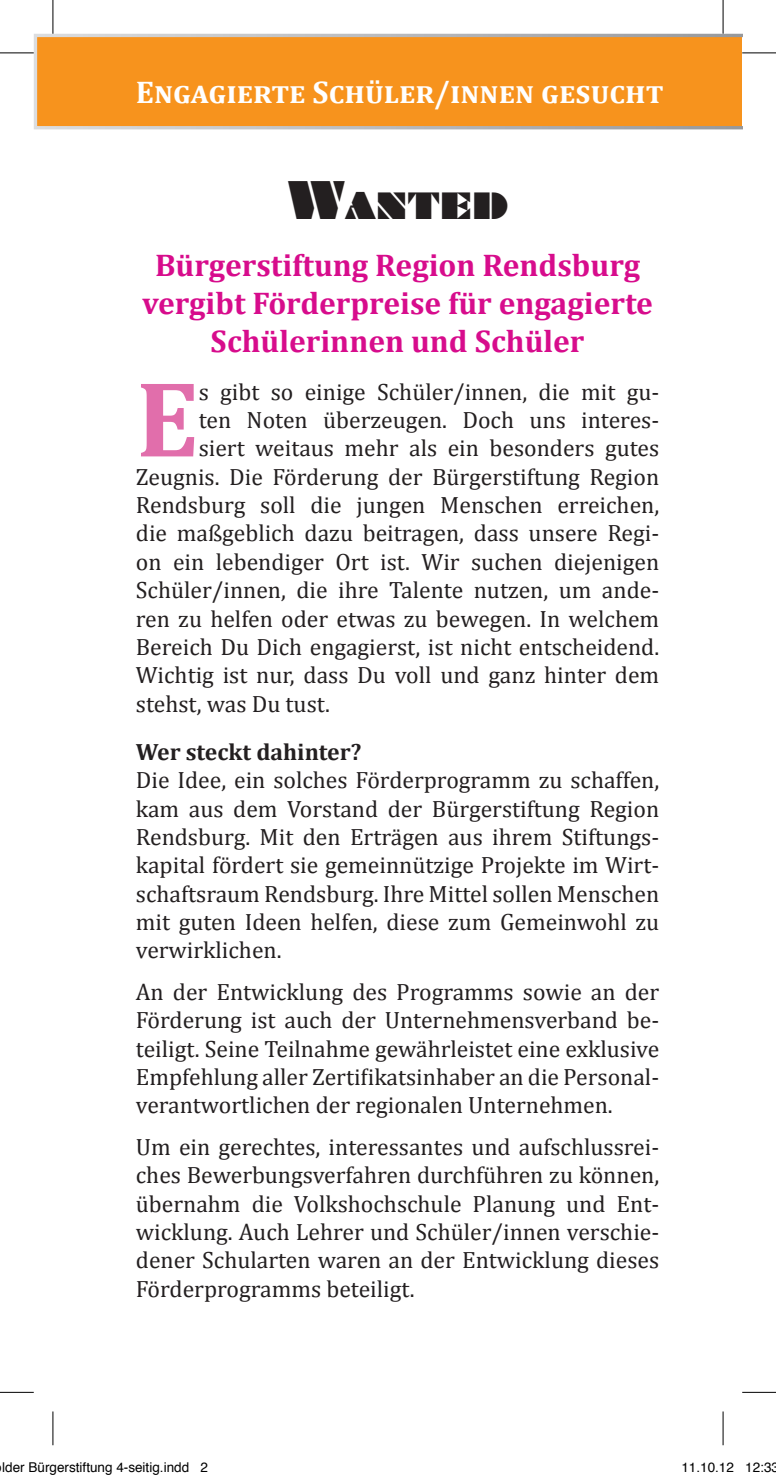
<style>
.page{position:relative;width:776px;height:1479px;background:#fff}
.page>*{position:absolute;margin:0;border:0;box-sizing:border-box;transform-origin:0 0}
.t1{font:700 108.67px "Cambria";color:#e16eab}
.t2{font:34.65px "Braggadocio";color:#231f20}
.t3{font:700 31.5px/37.8px "Cambria";color:#d70c8c;text-align:center}
.t4{font:700 31.5px "Cambria";color:#fff}
.t5{font:23.62px/28.3px "Cambria";color:#231f20;text-align:justify}
.t6{font:700 23.62px "Cambria";color:#231f20}
.t7{font:13.5px "Helvetica";color:#000}
.s1{font-size:49.5px}
</style>
<div class="page">
<svg style="left:34px;top:34px;width:708px;height:95px;background:#f29528"></svg>
<hr style="left:0;top:53px;width:34px;height:1px;background:#000">
<hr style="left:742px;top:53px;width:33px;height:1px;background:#000">
<hr style="left:0;top:1392px;width:34px;height:1px;background:#000">
<hr style="left:742px;top:1392px;width:33px;height:1px;background:#000">
<hr style="left:53px;top:0;width:1px;height:34px;background:#000">
<hr style="left:53px;top:1411px;width:1px;height:34px;background:#000">
<hr style="left:722px;top:0;width:1px;height:34px;background:#000">
<hr style="left:722px;top:1411px;width:1px;height:34px;background:#000">
<h3 class="t4" style="left:136px;top:70px;width:529px">Engagierte Schüler/innen gesucht</h3>
<h2 class="t2" style="left:287px;top:185px;width:222px"><span class="s1">W</span>ANTED</h2>
<h3 class="t3" style="left:142px;top:245px;width:512px">Bürgerstiftung Region Rendsburg vergibt Förderpreise für engagierte<br>Schülerinnen und Schüler</h3>
<h1 class="t1" style="left:136px;top:343px;width:64px">E</h1>
<p class="t5" style="left:199px;top:377px;width:462px">s gibt so einige Schüler/innen, die mit gu-</p>
<p class="t5" style="left:199px;top:406px;width:462px">ten Noten überzeugen. Doch uns interes-</p>
<p class="t5" style="left:199px;top:434px;width:462px">siert weitaus mehr als ein besonders gutes</p>
<p class="t5" style="left:136px;top:462px;width:525px">Zeugnis. Die Förderung der Bürgerstiftung Region</p>
<p class="t5" style="left:136px;top:491px;width:525px">Rendsburg soll die jungen Menschen erreichen,</p>
<p class="t5" style="left:136px;top:519px;width:524px">die maßgeblich dazu beitragen, dass unsere Regi-</p>
<p class="t5" style="left:136px;top:547px;width:524px">on ein lebendiger Ort ist. Wir suchen diejenigen</p>
<p class="t5" style="left:136px;top:576px;width:524px">Schüler/innen, die ihre Talente nutzen, um ande-</p>
<p class="t5" style="left:136px;top:604px;width:525px">ren zu helfen oder etwas zu bewegen. In welchem</p>
<p class="t5" style="left:136px;top:633px;width:525px">Bereich Du Dich engagierst, ist nicht entscheidend.</p>
<p class="t5" style="left:136px;top:661px;width:525px">Wichtig ist nur, dass Du voll und ganz hinter dem</p>
<p class="t5" style="left:136px;top:689px;width:196px">stehst, was Du tust.</p>
<p class="t6" style="left:136px;top:735px;width:227px">Wer steckt dahinter?</p>
<p class="t5" style="left:136px;top:766px;width:525px">Die Idee, ein solches Förderprogramm zu schaffen, kam aus dem Vorstand der Bürgerstiftung Region Rendsburg. Mit den Erträgen aus ihrem Stiftungs&shy;kapital fördert sie gemeinnützige Projekte im Wirt&shy;schaftsraum Rendsburg. Ihre Mittel sollen Menschen mit guten Ideen helfen, diese zum Gemeinwohl zu verwirklichen.</p>
<p class="t5" style="left:136px;top:978px;width:525px">An der Entwicklung des Programms sowie an der Förderung ist auch der Unternehmensverband be&shy;teiligt. Seine Teilnahme gewährleistet eine exklusive Empfehlung aller Zertifikatsinhaber an die Personal&shy;verantwortlichen der regionalen Unternehmen.</p>
<p class="t5" style="left:136px;top:1132px;width:525px">Um ein gerechtes, interessantes und aufschlussrei&shy;ches Bewerbungsverfahren durchführen zu können, übernahm die Volkshochschule Planung und Ent&shy;wicklung. Auch Lehrer und Schüler/innen verschie&shy;dener Schularten waren an der Entwicklung dieses Förderprogramms beteiligt.</p>
<p class="t7" style="left:2px;top:1457px;width:207px">lder Bürgerstiftung 4-seitig.indd 2</p>
<p class="t7" style="left:681px;top:1457px;width:99px">11.10.12 12:33</p>
</div>
